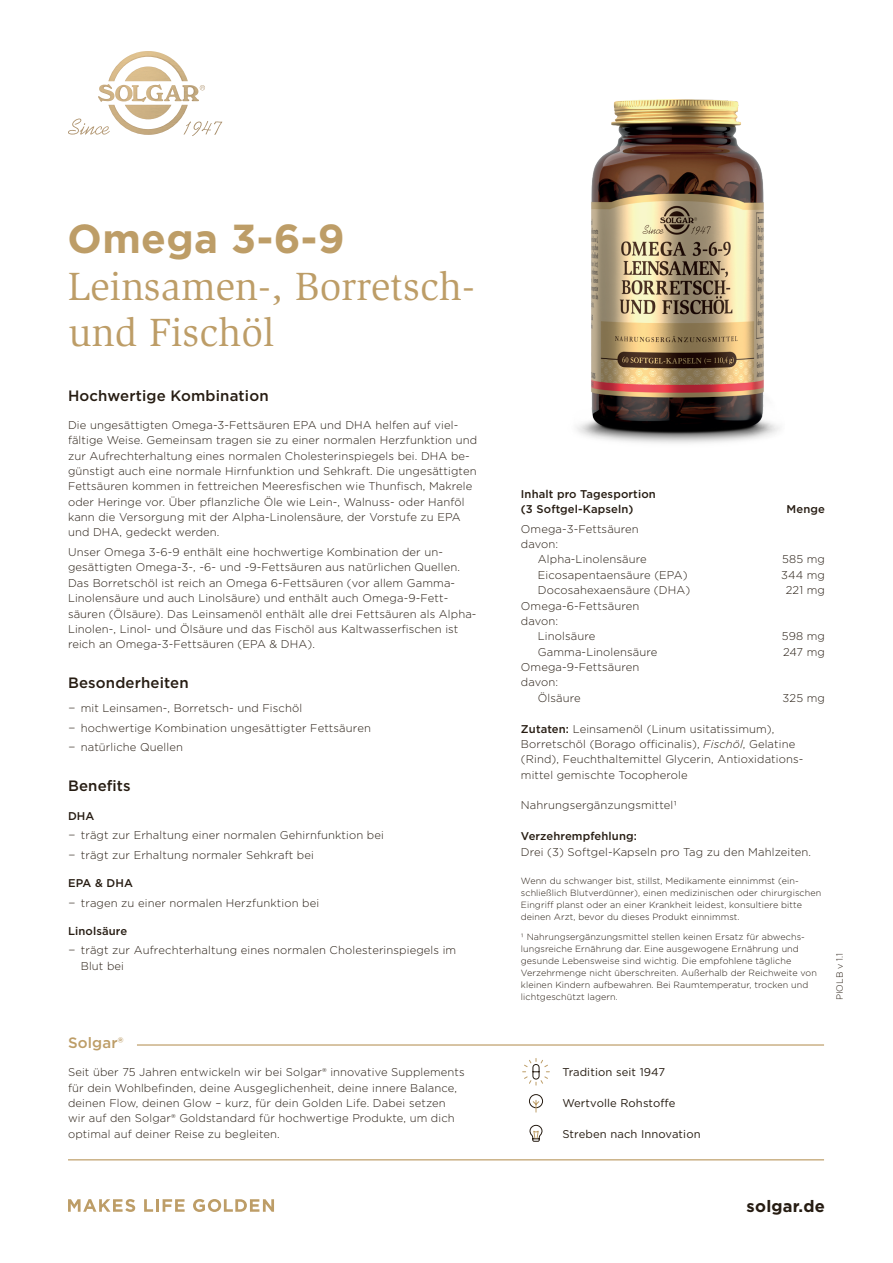
<style>
.page{position:relative;width:893px;height:1263px;background:#fff}
.page>*{position:absolute;margin:0;border:0;box-sizing:border-box;transform-origin:0 0}
.t1{font:40.5px/46.5px "Slimbach Std";color:#bd9d67}
.t2{font:700 40.5px "Gotham";letter-spacing:.01em;color:#bd9d67}
.t3{font:700 16.5px "Gotham";letter-spacing:.015em;color:#261c12}
.t4{font:500 15px "Gotham";letter-spacing:.01em;color:#261c12}
.t5{font:500 15px "Gotham";letter-spacing:.01em;color:#bd9d67}
.t6{font:300 11.25px/15.5px "Gotham";letter-spacing:.01em;color:#261c12}
.t7{font:500 11.25px/15.5px "Gotham";letter-spacing:.01em;color:#261c12}
.t8{font:11.25px "Gotham";letter-spacing:.01em;color:#261c12}
.t9{font:300 9px/12px "Gotham";letter-spacing:.01em;color:#261c12}
.s1{font-weight:500}
.s2{font-style:italic}
</style>
<div class="page">
<svg style="left:522px;top:1058px;width:28px;height:28px"></svg>
<hr style="left:137px;top:1044px;width:687px;height:1px;background:#bd9d67">
<hr style="left:68px;top:1159px;width:756px;height:1px;background:#bd9d67">
<svg style="left:68px;top:1199px;width:67px;height:13px"></svg>
<svg style="left:144px;top:1199px;width:41px;height:13px"></svg>
<svg style="left:193px;top:1199px;width:81px;height:13px"></svg>
<img style="left:148px;top:105px;width:40px;height:30px">
<img style="left:214px;top:121px;width:8px;height:14px">
<img style="left:202px;top:121px;width:6px;height:14px">
<svg style="left:92px;top:126px;width:15px;height:8px"></svg>
<img style="left:72px;top:119px;width:7px;height:14px">
<svg style="left:183px;top:122px;width:16px;height:13px"></svg>
<img style="left:125px;top:105px;width:46px;height:14px">
<img style="left:115px;top:85px;width:27px;height:16px">
<svg style="left:99px;top:84px;width:9px;height:4px"></svg>
<img style="left:182px;top:85px;width:7px;height:16px">
<img style="left:146px;top:85px;width:28px;height:16px">
<svg style="left:200px;top:85px;width:5px;height:5px"></svg>
<img style="left:124px;top:51px;width:24px;height:8px">
<img style="left:125px;top:67px;width:46px;height:14px">
<svg style="left:529px;top:1124px;width:14px;height:18px"></svg>
<div style="left:529px;top:1094px;width:14px;height:14px;border:1px solid #261c12;border-radius:50%"></div>
<svg style="left:532px;top:1100px;width:8px;height:13px"></svg>
<img style="left:576px;top:99px;width:204px;height:345px">
<h1 class="t2" style="left:68px;top:212px;width:279px">Omega 3-6-9</h1>
<h1 class="t1" style="left:68px;top:263px;width:409px">Leinsamen-, Borretsch&shy;und Fischöl</h1>
<h3 class="t4" style="left:68px;top:385px;width:202px">Hochwertige Kombination</h3>
<p class="t6" style="left:68px;top:417px;width:411px">Die ungesättigten Omega-3-Fettsäuren EPA und DHA helfen auf viel&shy;fältige Weise. Gemeinsam tragen sie zu einer normalen Herzfunktion und zur Aufrechterhaltung eines normalen Cholesterinspiegels bei. DHA be&shy;günstigt auch eine normale Hirnfunktion und Sehkraft. Die ungesättigten Fettsäuren kommen in fettreichen Meeresfischen wie Thunfisch, Makrele oder Heringe vor. Über pflanzliche Öle wie Lein-, Walnuss- oder Hanföl kann die Versorgung mit der Alpha-Linolensäure, der Vorstufe zu EPA und DHA, gedeckt werden.</p>
<p class="t6" style="left:68px;top:544px;width:410px">Unser Omega 3-6-9 enthält eine hochwertige Kombination der un&shy;gesättigten Omega-3-, -6- und -9-Fettsäuren aus natürlichen Quellen.<br>Das Borretschöl ist reich an Omega 6-Fettsäuren (vor allem Gamma-Linolensäure und auch Linolsäure) und enthält auch Omega-9-Fett&shy;säuren (Ölsäure). Das Leinsamenöl enthält alle drei Fettsäuren als Alpha-Linolen-, Linol- und Ölsäure und das Fischöl aus Kaltwasserfischen ist reich an Omega-3-Fettsäuren (EPA &amp; DHA).</p>
<h3 class="t4" style="left:68px;top:673px;width:122px">Besonderheiten</h3>
<p class="t6" style="left:68px;top:698px;width:304px;line-height:19.6px">− mit Leinsamen-, Borretsch- und Fischöl<br>− hochwertige Kombination ungesättigter Fettsäuren − natürliche Quellen</p>
<h3 class="t4" style="left:68px;top:776px;width:64px">Benefits</h3>
<p class="t7" style="left:68px;top:808px;width:28px">DHA</p>
<p class="t6" style="left:68px;top:825px;width:317px;line-height:19.6px">− trägt zur Erhaltung einer normalen Gehirnfunktion bei − trägt zur Erhaltung normaler Sehkraft bei</p>
<p class="t7" style="left:68px;top:875px;width:66px">EPA &amp; DHA</p>
<p class="t6" style="left:68px;top:894px;width:252px">− tragen zu einer normalen Herzfunktion bei</p>
<p class="t7" style="left:68px;top:923px;width:61px">Linolsäure</p>
<p class="t6" style="left:81px;top:942px;width:377px;text-indent:-12px">− trägt zur Aufrechterhaltung eines normalen Cholesterinspiegels im<br>Blut bei</p>
<p class="t7" style="left:521px;top:486px;width:136px">Inhalt pro Tagesportion (3 Softgel-Kapseln)</p>
<p class="t7" style="left:787px;top:501px;width:40px">Menge</p>
<p class="t6" style="left:521px;top:521px;width:119px">Omega-3-Fettsäuren davon:</p>
<p class="t6" style="left:538px;top:551px;width:110px">Alpha-Linolensäure</p>
<p class="t6" style="left:782px;top:551px;width:44px">585 mg</p>
<p class="t6" style="left:538px;top:567px;width:151px">Eicosapentaensäure (EPA)</p>
<p class="t6" style="left:781px;top:567px;width:45px">344 mg</p>
<p class="t6" style="left:538px;top:582px;width:154px">Docosahexaensäure (DHA)</p>
<p class="t6" style="left:786px;top:582px;width:41px">221 mg</p>
<p class="t6" style="left:521px;top:597px;width:120px">Omega-6-Fettsäuren</p>
<p class="t6" style="left:521px;top:613px;width:39px">davon:</p>
<p class="t6" style="left:538px;top:628px;width:59px">Linolsäure</p>
<p class="t6" style="left:782px;top:628px;width:45px">598 mg</p>
<p class="t6" style="left:538px;top:644px;width:121px">Gamma-Linolensäure</p>
<p class="t6" style="left:783px;top:644px;width:43px">247 mg</p>
<p class="t6" style="left:521px;top:659px;width:120px">Omega-9-Fettsäuren</p>
<p class="t6" style="left:521px;top:674px;width:39px">davon:</p>
<p class="t6" style="left:538px;top:690px;width:44px">Ölsäure</p>
<p class="t6" style="left:783px;top:690px;width:44px">325 mg</p>
<p class="t6" style="left:521px;top:720px;width:282px"><span class="s1">Zutaten:</span> Leinsamenöl (Linum usitatissimum), Borretschöl (Borago officinalis), <span class="s2">Fischöl</span>, Gelatine (Rind), Feuchthaltemittel Glycerin, Antioxidations&shy;mittel gemischte Tocopherole</p>
<p class="t6" style="left:521px;top:797px;width:158px">Nahrungsergänzungsmittel1</p>
<p class="t7" style="left:521px;top:828px;width:117px">Verzehrempfehlung:</p>
<p class="t6" style="left:521px;top:843px;width:292px">Drei (3) Softgel-Kapseln pro Tag zu den Mahlzeiten.</p>
<p class="t9" style="left:521px;top:874px;width:302px">Wenn du schwanger bist, stillst, Medikamente einnimmst (ein&shy;schließlich Blutverdünner), einen medizinischen oder chirurgischen Eingriff planst oder an einer Krankheit leidest, konsultiere bitte deinen Arzt, bevor du dieses Produkt einnimmst.</p>
<p class="t9" style="left:521px;top:931px;width:297px">1 Nahrungsergänzungsmittel stellen keinen Ersatz für abwechs&shy;lungsreiche Ernährung dar. Eine ausgewogene Ernährung und gesunde Lebensweise sind wichtig. Die empfohlene tägliche Verzehrmenge nicht überschreiten. Außerhalb der Reichweite von kleinen Kindern aufbewahren. Bei Raumtemperatur, trocken und lichtgeschützt lagern.</p>
<p class="t9" style="left:833px;top:1000px;width:49px;rotate:-90deg">PIOLB v 1.1</p>
<h3 class="t5" style="left:68px;top:1033px;width:57px">Solgar®</h3>
<p class="t6" style="left:68px;top:1064px;width:398px">Seit über 75 Jahren entwickeln wir bei Solgar® innovative Supplements</p>
<p class="t8" style="left:562px;top:1065px;width:104px">Tradition seit 1947</p>
<p class="t6" style="left:68px;top:1079px;width:390px">für dein Wohlbefinden, deine Ausgeglichenheit, deine innere Balance, deinen Flow, deinen Glow – kurz, für dein Golden Life. Dabei setzen wir auf den Solgar® Goldstandard für hochwertige Produkte, um dich optimal auf deiner Reise zu begleiten.</p>
<p class="t8" style="left:562px;top:1096px;width:115px">Wertvolle Rohstoffe</p>
<p class="t8" style="left:562px;top:1127px;width:140px">Streben nach Innovation</p>
<h2 class="t3" style="left:747px;top:1195px;width:80px">solgar.de</h2>
</div>
